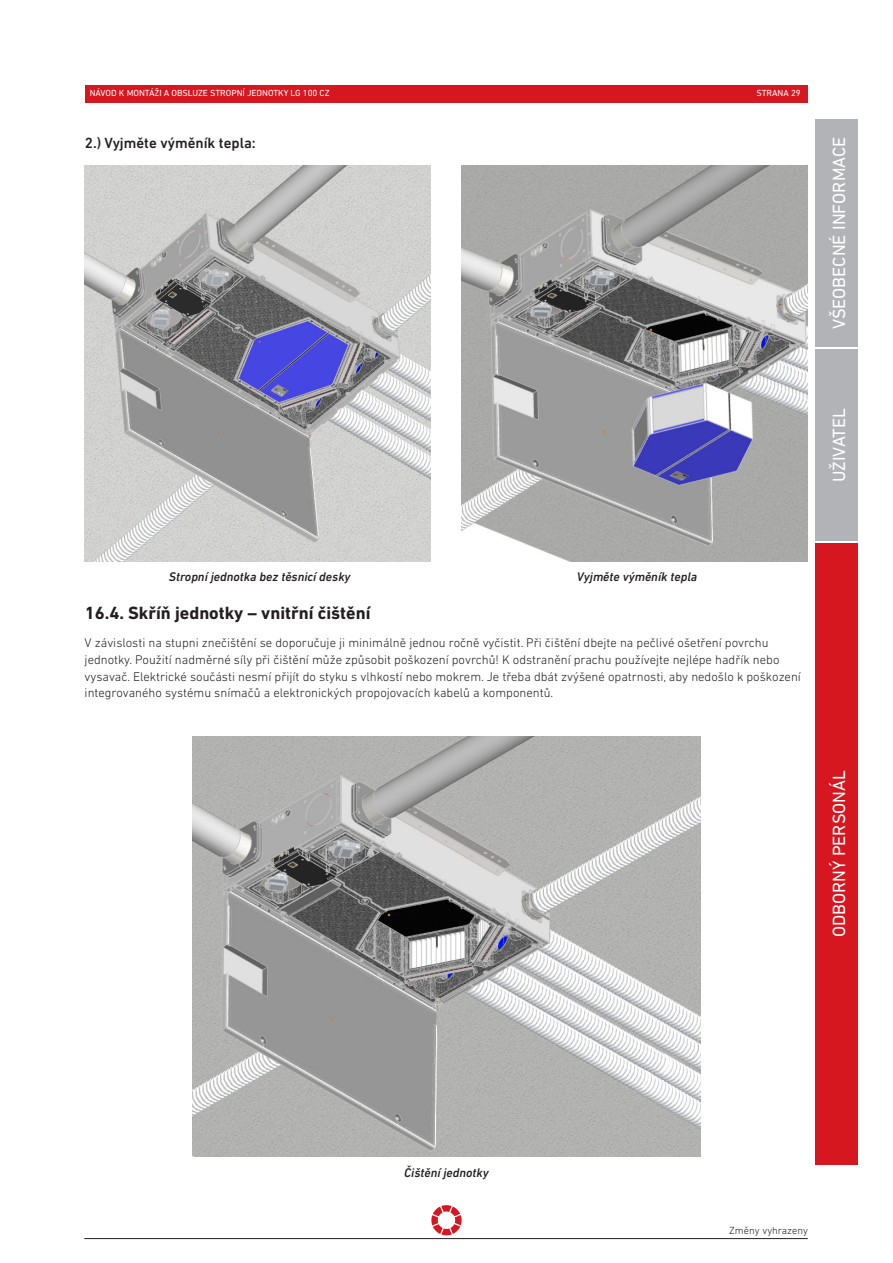
<style>
.page{position:relative;width:893px;height:1263px;background:#fff}
.page>*{position:absolute;margin:0;border:0;box-sizing:border-box;transform-origin:0 0}
.Seitenüberschrift{font:18px "DIN Next LT Pro";color:#fff}
.obsah2{font:700 18px "DIN Next LT Pro";color:#231f20}
.t1{font:500 15px "DIN Next LT Pro";color:#231f20}
.t2{font:300 12.75px/16.5px "DIN Next LT Pro";color:#231f20}
.t3{font:italic 500 12.75px "DIN Next LT Pro";color:#231f20}
.t4{font:300 10.5px "DIN Next LT Pro";color:#231f20}
.t5{font:9px "DIN Next LT Pro";color:#fff}
</style>
<div class="page">
<svg style="left:431px;top:1205px;width:31px;height:30px"></svg>
<div style="left:85px;top:85px;width:723px;height:17px;background:#d7171f"></div>
<hr style="left:84px;top:1238px;width:724px;height:1px;background:#231f20">
<img style="left:193px;top:736px;width:507px;height:420px">
<img style="left:84px;top:165px;width:346px;height:397px">
<img style="left:462px;top:165px;width:346px;height:397px">
<div style="left:815px;top:119px;width:42px;height:228px;background:#b2b3b7"></div>
<div style="left:815px;top:350px;width:42px;height:191px;background:#b2b3b7"></div>
<div style="left:815px;top:543px;width:42px;height:621px;background:#d7171f"></div>
<p class="t5" style="left:90px;top:88px;width:241px">NÁVOD K MONTÁŽI A OBSLUZE STROPNÍ JEDNOTKY LG 100 CZ</p>
<p class="t5" style="left:756px;top:88px;width:46px">STRANA 29</p>
<p class="t1" style="left:85px;top:134px;width:173px">2.) Vyjměte výměník tepla:</p>
<p class="Seitenüberschrift" style="left:829px;top:329px;width:194px;rotate:-90deg">VŠEOBECNÉ INFORMACE</p>
<p class="Seitenüberschrift" style="left:829px;top:482px;width:76px;rotate:-90deg">UŽIVATEL</p>
<p class="t3" style="left:169px;top:570px;width:183px">Stropní jednotka bez těsnicí desky</p>
<p class="t3" style="left:577px;top:570px;width:122px">Vyjměte výměník tepla</p>
<p class="obsah2" style="left:85px;top:603px;width:287px">16.4. Skříň jednotky – vnitřní čištění</p>
<p class="t2" style="left:85px;top:635px;width:718px">V závislosti na stupni znečištění se doporučuje ji minimálně jednou ročně vyčistit. Při čištění dbejte na pečlivé ošetření povrchu jednotky. Použití nadměrné síly při čištění může způsobit poškození povrchů! K odstranění prachu používejte nejlépe hadřík nebo vysavač. Elektrické součásti nesmí přijít do styku s vlhkostí nebo mokrem. Je třeba dbát zvýšené opatrnosti, aby nedošlo k poškození integrovaného systému snímačů a elektronických propojovacích kabelů a komponentů.</p>
<p class="Seitenüberschrift" style="left:829px;top:937px;width:168px;rotate:-90deg">ODBORNÝ PERSONÁL</p>
<p class="t3" style="left:404px;top:1165px;width:86px">Čištění jednotky</p>
<p class="t4" style="left:729px;top:1224px;width:80px">Změny vyhrazeny</p>
</div>
